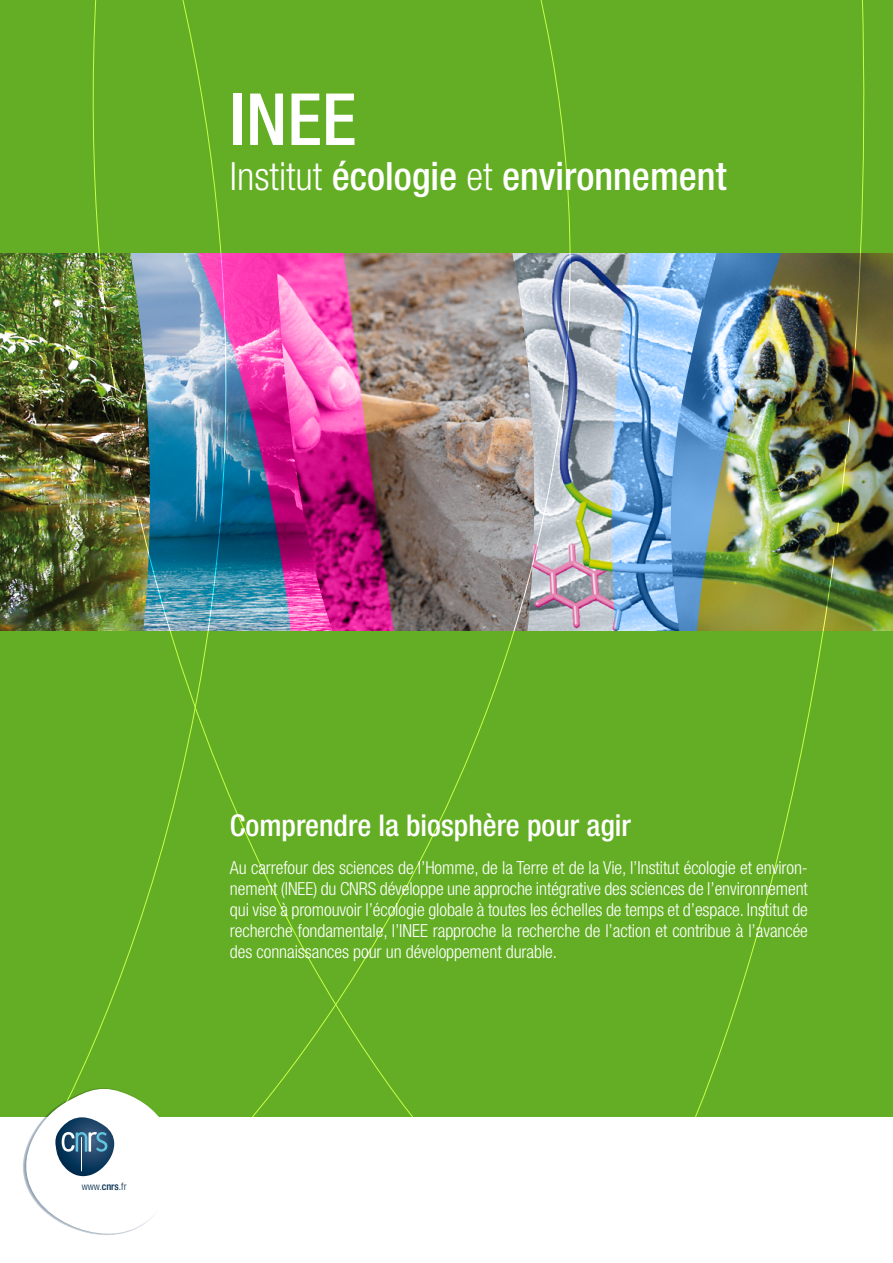
<style>
.page{position:relative;width:893px;height:1263px;background:#fff}
.page>*{position:absolute;margin:0;border:0;box-sizing:border-box;transform-origin:0 0}
.t1{font:500 condensed 72px "Helvetica Neue LT Std";color:#fff}
.t2{font:500 condensed 39px "Helvetica Neue LT Std";color:#fff}
.t3{font:500 condensed 30px "Helvetica Neue LT Std";color:#fff}
.t4{font:300 condensed 18px/21px "Helvetica Neue LT Std";letter-spacing:-.005em;color:#fff;text-align:justify}
.t5{font:300 condensed 10.2px "Helvetica Neue LT Std";color:#00294b}
.s1{font-weight:300}
.s2{font-weight:500}
</style>
<div class="page">
<img style="left:0;top:252px;width:38px;height:379px">
<div style="left:0;top:631px;width:893px;height:486px;background:#63ae24"></div>
<svg style="left:23px;top:1126px;width:132px;height:109px"></svg>
<hr style="left:81px;top:1137px;width:1px;height:34px;background:#fff">
<div style="left:0;top:0;width:893px;height:252px;background:#63ae24"></div>
<img style="left:38px;top:252px;width:117px;height:904px">
<svg style="left:444px;top:0;width:234px;height:813px"></svg>
<img style="left:54px;top:0;width:390px;height:1155px">
<img style="left:678px;top:0;width:206px;height:1117px">
<h1 class="t1" style="left:230px;top:76px;width:128px">INEE</h1>
<h2 class="t2" style="left:230px;top:153px;width:498px"><span class="s1">Institut</span> écologie <span class="s1">et</span> environnement</h2>
<p class="t5" style="left:82px;top:1180px;width:46px">www.<span class="s2">cnrs</span>.fr</p>
<h3 class="t3" style="left:230px;top:807px;width:402px">Comprendre la biosphère pour agir</h3>
<p class="t4" style="left:230px;top:857px;width:579px">Au carrefour des sciences de l’Homme, de la Terre et de la Vie, l’Institut écologie et environ&shy;nement (INEE) du CNRS développe une approche intégrative des sciences de l’environnement qui vise à promouvoir l’écologie globale à toutes les échelles de temps et d’espace. Institut de recherche fondamentale, l’INEE rapproche la recherche de l’action et contribue à l’avancée des connaissances pour un développement durable.</p>
</div>
